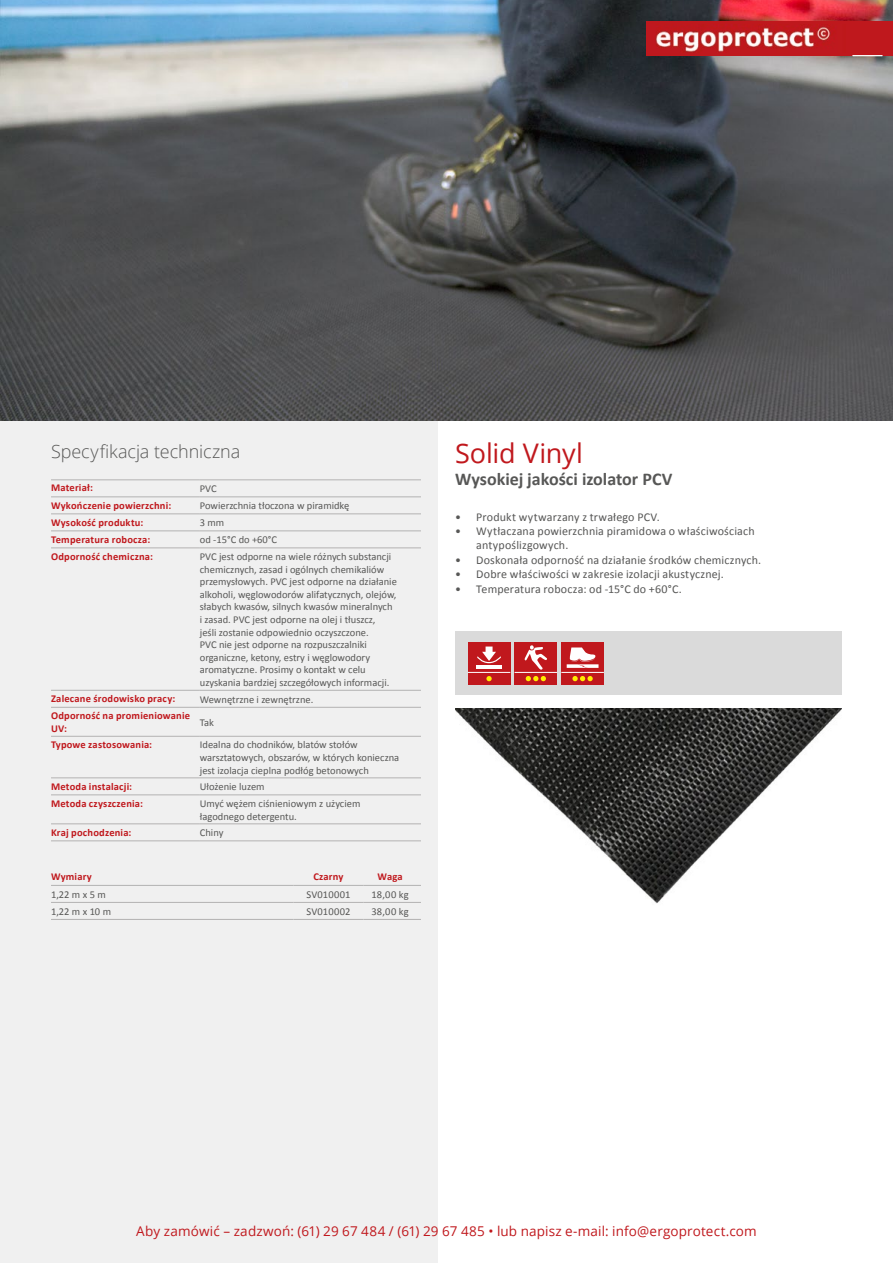
<style>
.page{position:relative;width:893px;height:1263px;background:#fff}
.page>*{position:absolute;margin:0;border:0;box-sizing:border-box;transform-origin:0 0}
.t1{font:27px "Open Sans";letter-spacing:-.005em;color:#c0181d}
.t2{font:700 18px "Calibri";color:#575756}
.t3{font:300 18px "Open Sans";letter-spacing:-.005em;color:#575756}
.t4{font:13.5px "Open Sans";letter-spacing:.01em;color:#c0181d}
.t5{font:12px/14.4px "Calibri";letter-spacing:.015em;color:#575756}
.t6{font:10.5px/12.6px "Calibri";color:#575756}
.t7{font:700 10.5px/12.6px "Calibri";letter-spacing:.02em;color:#c0181d}
</style>
<div class="page">
<div style="left:0;top:420px;width:438px;height:843px;background:#f0f0f0"></div>
<img style="left:0;top:0;width:893px;height:420px">
<div style="left:455px;top:631px;width:387px;height:64px;background:#dadada"></div>
<div style="left:515px;top:642px;width:42px;height:43px;background:#c0181d"></div>
<hr style="left:515px;top:672px;width:42px;height:1px;background:#fff">
<svg style="left:524px;top:645px;width:23px;height:25px"></svg>
<svg style="left:526px;top:676px;width:20px;height:5px"></svg>
<div style="left:561px;top:642px;width:43px;height:43px;background:#c0181d"></div>
<hr style="left:561px;top:672px;width:43px;height:1px;background:#fff">
<svg style="left:567px;top:647px;width:31px;height:21px"></svg>
<svg style="left:572px;top:676px;width:21px;height:5px"></svg>
<div style="left:468px;top:642px;width:42px;height:43px;background:#c0181d"></div>
<hr style="left:468px;top:672px;width:42px;height:1px;background:#fff">
<hr style="left:476px;top:665px;width:26px;height:3px;background:#fff">
<svg style="left:477px;top:646px;width:24px;height:18px"></svg>
<svg style="left:486px;top:676px;width:6px;height:5px"></svg>
<img style="left:455px;top:708px;width:387px;height:196px">
<hr style="left:51px;top:480px;width:149px;height:1px;background:#b3b2b2">
<hr style="left:200px;top:480px;width:221px;height:1px;background:#b3b2b2">
<hr style="left:51px;top:497px;width:149px;height:1px;background:#b3b2b2">
<hr style="left:200px;top:497px;width:221px;height:1px;background:#b3b2b2">
<hr style="left:51px;top:514px;width:149px;height:1px;background:#b3b2b2">
<hr style="left:200px;top:514px;width:221px;height:1px;background:#b3b2b2">
<hr style="left:51px;top:531px;width:149px;height:1px;background:#b3b2b2">
<hr style="left:200px;top:531px;width:221px;height:1px;background:#b3b2b2">
<hr style="left:51px;top:548px;width:149px;height:1px;background:#b3b2b2">
<hr style="left:200px;top:548px;width:221px;height:1px;background:#b3b2b2">
<hr style="left:51px;top:690px;width:149px;height:1px;background:#b3b2b2">
<hr style="left:200px;top:690px;width:221px;height:1px;background:#b3b2b2">
<hr style="left:51px;top:707px;width:149px;height:1px;background:#b3b2b2">
<hr style="left:200px;top:707px;width:221px;height:1px;background:#b3b2b2">
<hr style="left:51px;top:736px;width:149px;height:1px;background:#b3b2b2">
<hr style="left:200px;top:736px;width:221px;height:1px;background:#b3b2b2">
<hr style="left:51px;top:778px;width:149px;height:1px;background:#b3b2b2">
<hr style="left:200px;top:778px;width:221px;height:1px;background:#b3b2b2">
<hr style="left:51px;top:795px;width:149px;height:1px;background:#b3b2b2">
<hr style="left:200px;top:795px;width:221px;height:1px;background:#b3b2b2">
<hr style="left:51px;top:823px;width:149px;height:1px;background:#b3b2b2">
<hr style="left:200px;top:823px;width:221px;height:1px;background:#b3b2b2">
<hr style="left:51px;top:841px;width:149px;height:1px;background:#b3b2b2">
<hr style="left:200px;top:841px;width:221px;height:1px;background:#b3b2b2">
<hr style="left:51px;top:902px;width:242px;height:1px;background:#b3b2b2">
<hr style="left:293px;top:902px;width:71px;height:1px;background:#b3b2b2">
<hr style="left:364px;top:902px;width:57px;height:1px;background:#b3b2b2">
<hr style="left:51px;top:919px;width:242px;height:1px;background:#b3b2b2">
<hr style="left:293px;top:919px;width:71px;height:1px;background:#b3b2b2">
<hr style="left:364px;top:919px;width:57px;height:1px;background:#b3b2b2">
<hr style="left:51px;top:885px;width:242px;height:1px;background:#b3b2b2">
<hr style="left:293px;top:885px;width:71px;height:1px;background:#b3b2b2">
<hr style="left:364px;top:885px;width:57px;height:1px;background:#b3b2b2">
<div style="left:646px;top:21px;width:247px;height:34px;background:#bf181d"></div>
<img style="left:655px;top:26px;width:176px;height:26px">
<svg style="left:853px;top:55px;width:29px;height:1px"></svg>
<h2 class="t3" style="left:51px;top:439px;width:191px">Specyfikacja techniczna</h2>
<h1 class="t1" style="left:455px;top:435px;width:129px">Solid Vinyl</h1>
<h2 class="t2" style="left:455px;top:466px;width:219px">Wysokiej jakości izolator PCV</h2>
<p class="t5" style="left:455px;top:509px;width:206px">• Produkt wytwarzany z trwałego PCV.</p>
<p class="t5" style="left:476px;top:523px;width:280px;text-indent:-21px">• Wytłaczana powierzchnia piramidowa o właściwościach antypoślizgowych.</p>
<p class="t5" style="left:455px;top:552px;width:308px">• Doskonała odporność na działanie środków chemicznych.</p>
<p class="t5" style="left:455px;top:567px;width:270px">• Dobre właściwości w zakresie izolacji akustycznej.</p>
<p class="t5" style="left:455px;top:581px;width:228px">• Temperatura robocza: od -15°C do +60°C.</p>
<p class="t7" style="left:51px;top:481px;width:43px">Materiał:</p>
<p class="t6" style="left:200px;top:482px;width:18px">PVC</p>
<p class="t7" style="left:51px;top:499px;width:122px">Wykończenie powierzchni:</p>
<p class="t6" style="left:200px;top:499px;width:151px">Powierzchnia tłoczona w piramidkę</p>
<p class="t7" style="left:51px;top:516px;width:94px">Wysokość produktu:</p>
<p class="t6" style="left:200px;top:516px;width:26px">3 mm</p>
<p class="t7" style="left:51px;top:533px;width:101px">Temperatura robocza:</p>
<p class="t6" style="left:200px;top:533px;width:79px">od -15°C do +60°C</p>
<p class="t7" style="left:51px;top:550px;width:103px">Odporność chemiczna:</p>
<p class="t6" style="left:200px;top:550px;width:199px">PVC jest odporne na wiele różnych substancji chemicznych, zasad i ogólnych chemikaliów przemysłowych. PVC jest odporne na działanie alkoholi, węglowodorów alifatycznych, olejów, słabych kwasów, silnych kwasów mineralnych i zasad. PVC jest odporne na olej i tłuszcz,<br>jeśli zostanie odpowiednio oczyszczone.<br>PVC nie jest odporne na rozpuszczalniki organiczne, ketony, estry i węglowodory aromatyczne. Prosimy o kontakt w celu uzyskania bardziej szczegółowych informacji.</p>
<p class="t7" style="left:51px;top:692px;width:126px">Zalecane środowisko pracy:</p>
<p class="t6" style="left:200px;top:693px;width:115px">Wewnętrzne i zewnętrzne.</p>
<p class="t7" style="left:51px;top:709px;width:141px">Odporność na promieniowanie<br>UV:</p>
<p class="t6" style="left:200px;top:716px;width:16px">Tak</p>
<p class="t7" style="left:51px;top:738px;width:103px">Typowe zastosowania:</p>
<p class="t6" style="left:200px;top:738px;width:201px">Idealna do chodników, blatów stołów warsztatowych, obszarów, w których konieczna jest izolacja cieplna podłóg betonowych</p>
<p class="t7" style="left:51px;top:780px;width:83px">Metoda instalacji:</p>
<p class="t6" style="left:200px;top:780px;width:66px">Ułożenie luzem</p>
<p class="t7" style="left:51px;top:797px;width:93px">Metoda czyszczenia:</p>
<p class="t6" style="left:200px;top:797px;width:162px">Umyć wężem ciśnieniowym z użyciem łagodnego detergentu.</p>
<p class="t7" style="left:51px;top:826px;width:82px">Kraj pochodzenia:</p>
<p class="t6" style="left:200px;top:826px;width:25px">Chiny</p>
<p class="t7" style="left:51px;top:870px;width:42px">Wymiary</p>
<p class="t7" style="left:313px;top:870px;width:32px">Czarny</p>
<p class="t7" style="left:378px;top:870px;width:27px">Waga</p>
<p class="t6" style="left:51px;top:888px;width:56px">1,22 m x 5 m</p>
<p class="t6" style="left:306px;top:888px;width:46px">SV010001</p>
<p class="t6" style="left:371px;top:888px;width:39px">18,00 kg</p>
<p class="t6" style="left:51px;top:905px;width:62px">1,22 m x 10 m</p>
<p class="t6" style="left:306px;top:905px;width:46px">SV010002</p>
<p class="t6" style="left:371px;top:905px;width:39px">38,00 kg</p>
<p class="t4" style="left:136px;top:1222px;width:622px">Aby zamówić – zadzwoń: (61) 29 67 484 / (61) 29 67 485 • lub napisz e-mail: info@ergoprotect.com</p>
</div>
